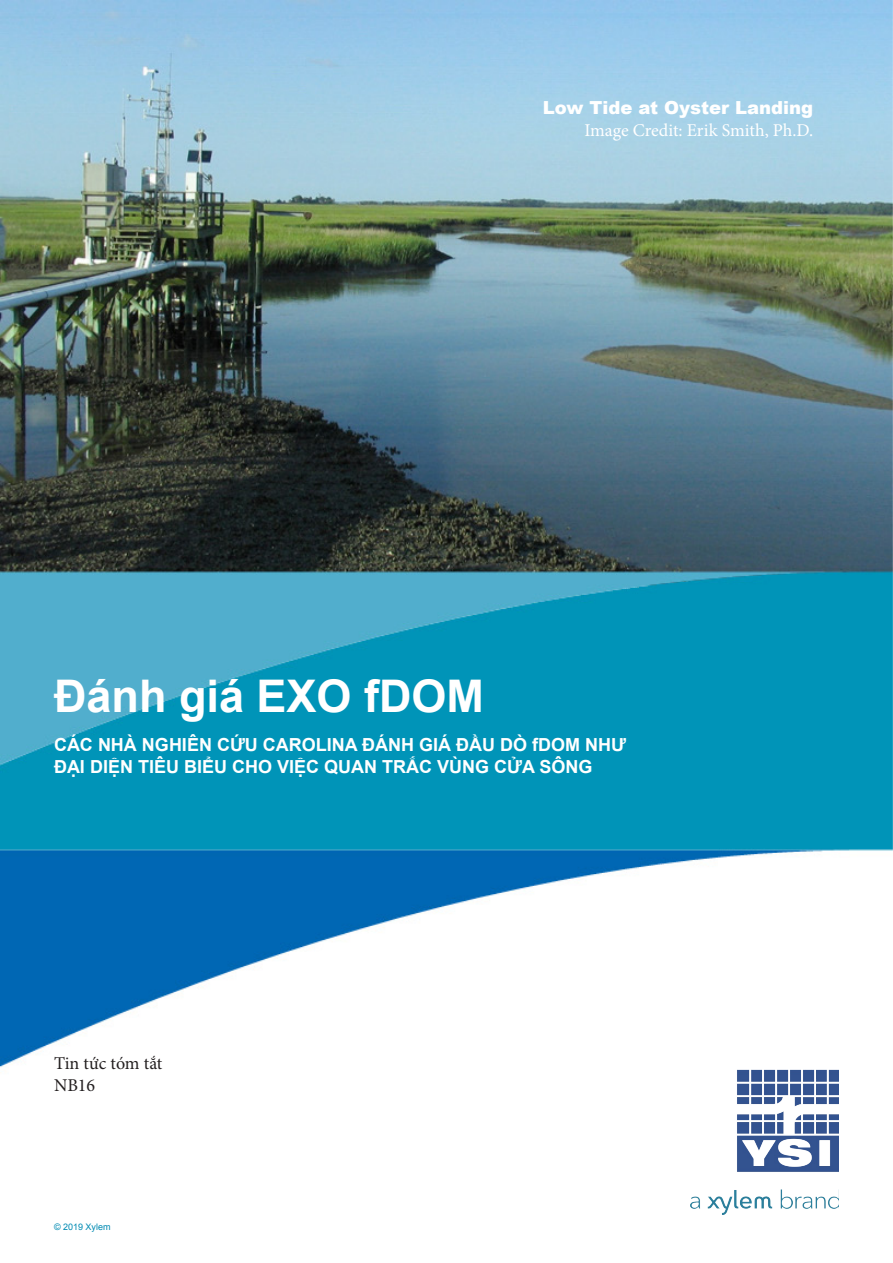
<style>
.page{position:relative;width:893px;height:1263px;background:#fff}
.page>*{position:absolute;margin:0;border:0;box-sizing:border-box;transform-origin:0 0}
.t1{font:700 45px "Arial";color:#fff}
.t2{font:700 18px/21.6px "Arial";color:#fff}
.t3{font:18px "Minion Pro";letter-spacing:-.005em;color:#fff}
.t4{font:900 18px "Arial";color:#fff}
.t5{font:18px "Minion Pro";color:#231f20}
.t6{font:9px "Arial";color:#008bb3}
</style>
<div class="page">
<img style="left:0;top:0;width:893px;height:1067px">
<img style="left:690px;top:1069px;width:149px;height:145px">
<p class="t4" style="left:543px;top:94px;width:272px">Low Tide at Oyster Landing</p>
<p class="t3" style="left:584px;top:118px;width:230px">Image Credit: Erik Smith, Ph.D.</p>
<p class="t1" style="left:54px;top:665px;width:432px">Đánh giá EXO fDOM</p>
<p class="t2" style="left:54px;top:734px;width:574px">CÁC NHÀ NGHIÊN CỨU CAROLINA ĐÁNH GIÁ ĐẦU DÒ fDOM NHƯ<br>ĐẠI DIỆN TIÊU BIỂU CHO VIỆC QUAN TRẮC VÙNG CỬA SÔNG</p>
<p class="t5" style="left:54px;top:1051px;width:110px">Tin tức tóm tắt</p>
<p class="t5" style="left:54px;top:1073px;width:43px">NB16</p>
<p class="t6" style="left:54px;top:1221px;width:58px">© 2019 Xylem</p>
</div>
